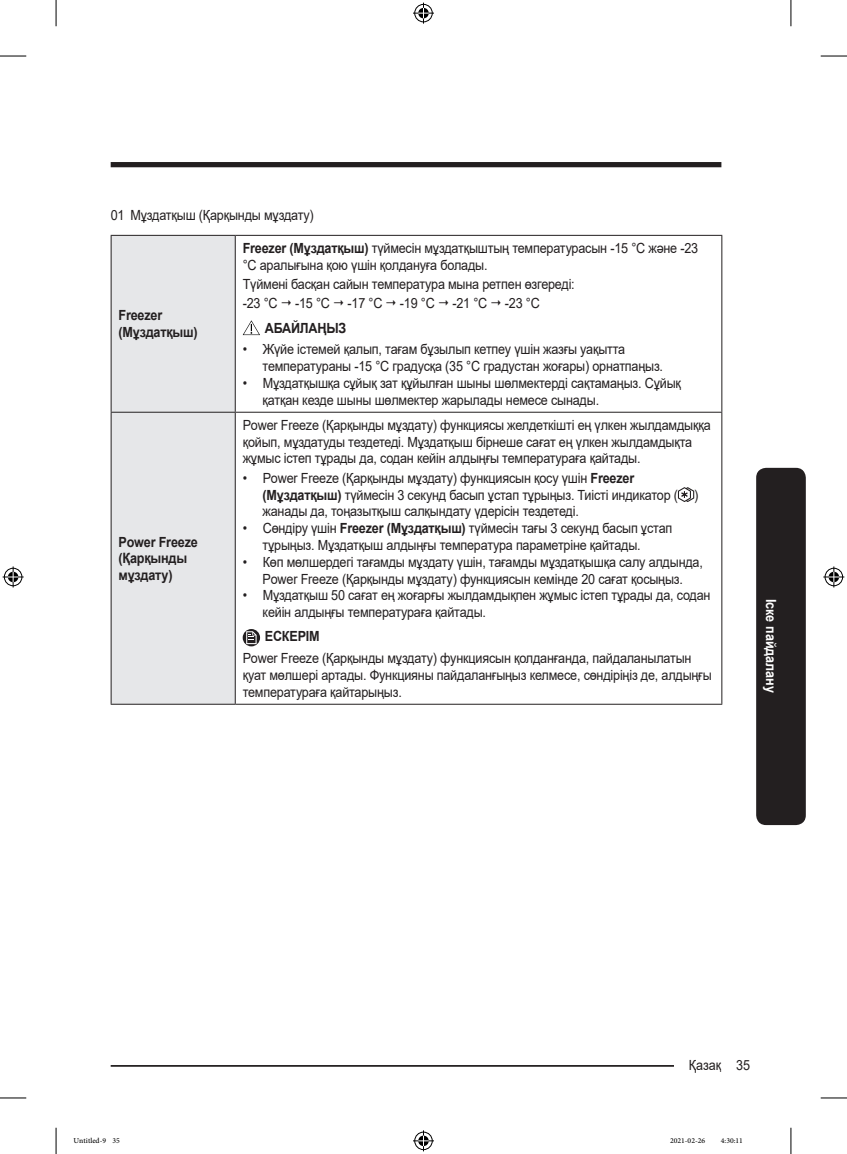
<style>
.page{position:relative;width:847px;height:1154px;background:#fff}
.page>*{position:absolute;margin:0;border:0;box-sizing:border-box;transform-origin:0 0}
.t1{font:14px/16.8px "Arial";letter-spacing:-.015em;color:#231f20;scale:.9 1}
.DL_DT_Icon{font:700 14px/16.8px "Arial";letter-spacing:-.015em;color:#231f20;scale:.9 1}
.Sidebar{font:700 14px "Arial";color:#fff;scale:.9 1}
.t2{font:10.5px "Adobe Arabic";color:#000}
.s1{font-weight:700}
</style>
<div class="page">
<div style="left:111px;top:162px;width:610px;height:5px;background:#231f20"></div>
<hr style="left:111px;top:1065px;width:610px;height:2px;background:#231f20">
<div style="left:673px;top:1054px;width:63px;height:18px;background:#fff"></div>
<div style="left:755px;top:468px;width:50px;height:357px;background:#231f20;border-radius:10px"></div>
<div style="left:112px;top:236px;width:123px;height:468px;background:#e6e7e9"></div>
<hr style="left:111px;top:235px;width:124px;height:1px;background:#231f20">
<hr style="left:111px;top:236px;width:1px;height:176px;background:#231f20">
<hr style="left:235px;top:235px;width:487px;height:1px;background:#231f20">
<hr style="left:235px;top:236px;width:1px;height:176px;background:#231f20">
<hr style="left:721px;top:236px;width:1px;height:176px;background:#231f20">
<hr style="left:111px;top:412px;width:124px;height:1px;background:#231f20">
<hr style="left:111px;top:413px;width:1px;height:291px;background:#231f20">
<hr style="left:235px;top:412px;width:487px;height:1px;background:#231f20">
<hr style="left:235px;top:413px;width:1px;height:291px;background:#231f20">
<hr style="left:721px;top:413px;width:1px;height:291px;background:#231f20">
<hr style="left:111px;top:704px;width:124px;height:1px;background:#231f20">
<hr style="left:235px;top:704px;width:487px;height:1px;background:#231f20">
<svg style="left:242px;top:320px;width:18px;height:15px"></svg>
<svg style="left:677px;top:487px;width:17px;height:15px"></svg>
<svg style="left:242px;top:629px;width:18px;height:17px"></svg>
<svg style="left:246px;top:631px;width:10px;height:13px"></svg>
<svg style="left:0;top:56px;width:26px;height:1px"></svg>
<svg style="left:820px;top:56px;width:26px;height:1px"></svg>
<svg style="left:0;top:1097px;width:26px;height:1px"></svg>
<svg style="left:820px;top:1097px;width:26px;height:1px"></svg>
<svg style="left:56px;top:0;width:1px;height:26px"></svg>
<svg style="left:56px;top:1128px;width:1px;height:26px"></svg>
<svg style="left:790px;top:0;width:1px;height:26px"></svg>
<svg style="left:790px;top:1128px;width:1px;height:26px"></svg>
<svg style="left:413px;top:3px;width:21px;height:21px"></svg>
<svg style="left:413px;top:1130px;width:21px;height:21px"></svg>
<svg style="left:3px;top:566px;width:21px;height:21px"></svg>
<svg style="left:823px;top:566px;width:21px;height:21px"></svg>
<h4 class="t1" style="left:111px;top:207px;width:227px">01 Мұздатқыш (Қарқынды мұздату)</h4>
<p class="DL_DT_Icon" style="left:118px;top:307px;width:89px">Freezer (Мұздатқыш)</p>
<p class="DL_DT_Icon" style="left:118px;top:533px;width:89px">Power Freeze (Қарқынды мұздату)</p>
<p class="t1" style="left:242px;top:240px;width:507px"><span class="s1">Freezer (Мұздатқыш)</span> түймесін мұздатқыштың температурасын -15 °C және -23 °C аралығына қою үшін қолдануға болады.</p>
<p class="t1" style="left:242px;top:276px;width:370px">Түймені басқан сайын температура мына ретпен өзгереді:</p>
<p class="t1" style="left:242px;top:295px;width:331px">-23 °C -15 °C -17 °C -19 °C -21 °C -23 °C</p>
<p class="DL_DT_Icon" style="left:265px;top:319px;width:92px">АБАЙЛАҢЫЗ</p>
<p class="t1" style="left:262px;top:341px;width:446px;text-indent:-20px">• Жүйе істемей қалып, тағам бұзылып кетпеу үшін жазғы уақытта температураны -15 °C градусқа (35 °C градустан жоғары) орнатпаңыз.</p>
<p class="t1" style="left:262px;top:374px;width:466px;text-indent:-20px">• Мұздатқышқа сұйық зат құйылған шыны шөлмектерді сақтамаңыз. Сұйық қатқан кезде шыны шөлмектер жарылады немесе сынады.</p>
<p class="t1" style="left:242px;top:416px;width:521px">Power Freeze (Қарқынды мұздату) функциясы желдеткішті ең үлкен жылдамдыққа қойып, мұздатуды тездетеді. Мұздатқыш бірнеше сағат ең үлкен жылдамдықта жұмыс істеп тұрады да, содан кейін алдыңғы температураға қайтады.</p>
<p class="t1" style="left:262px;top:469px;width:485px;text-indent:-20px">• Power Freeze (Қарқынды мұздату) функциясын қосу үшін <span class="s1">Freezer (Мұздатқыш)</span> түймесін 3 секунд басып ұстап тұрыңыз. Тиісті индикатор ( ) жанады да, тоңазытқыш салқындату үдерісін тездетеді.</p>
<p class="t1" style="left:262px;top:520px;width:456px;text-indent:-20px">• Сөндіру үшін <span class="s1">Freezer (Мұздатқыш)</span> түймесін тағы 3 секунд басып ұстап тұрыңыз. Мұздатқыш алдыңғы температура параметріне қайтады.</p>
<p class="t1" style="left:242px;top:553px;width:512px;text-align:center">• Көп мөлшердегі тағамды мұздату үшін, тағамды мұздатқышқа салу алдында,<br>Power Freeze (Қарқынды мұздату) функциясын кемінде 20 сағат қосыңыз.</p>
<p class="t1" style="left:262px;top:587px;width:499px;text-indent:-20px">• Мұздатқыш 50 сағат ең жоғарғы жылдамдықпен жұмыс істеп тұрады да, содан кейін алдыңғы температураға қайтады.</p>
<p class="DL_DT_Icon" style="left:265px;top:628px;width:62px">ЕСКЕРІМ</p>
<p class="t1" style="left:242px;top:650px;width:522px">Power Freeze (Қарқынды мұздату) функциясын қолданғанда, пайдаланылатын қуат мөлшері артады. Функцияны пайдаланғыңыз келмесе, сөндіріңіз де, алдыңғы температураға қайтарыңыз.</p>
<p class="Sidebar" style="left:780px;top:599px;width:106px;rotate:90deg">Іске пайдалану</p>
<p class="t1" style="left:688px;top:1056px;width:70px">Қазақ 35</p>
<p class="t2" style="left:74px;top:1133px;width:48px">Untitled-9 35</p>
<p class="t2" style="left:669px;top:1133px;width:37px">2021-02-26</p>
<p class="t2" style="left:720px;top:1133px;width:24px">4:30:11</p>
</div>
